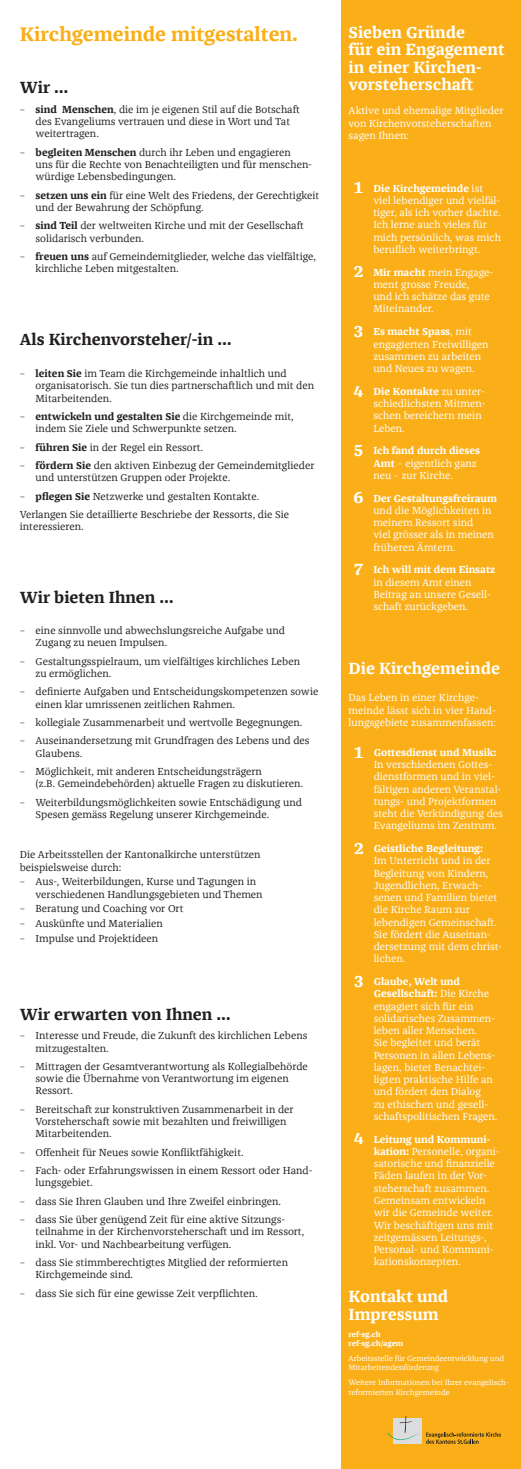
<style>
.page{position:relative;width:521px;height:1469px;background:#fff}
.page>*{position:absolute;margin:0;border:0;box-sizing:border-box;transform-origin:0 0}
.t1{font:700 20.12px "Franziska Offc";color:#faaf18}
.t2{font:700 16.62px/17.5px "Franziska Offc";color:#fff}
.t3{font:700 16.62px "Franziska Offc";color:#231f20}
.t4{font:10.5px/12.2px "Franziska Offc";color:#231f20}
.t5{font:10.5px/12.2px "Franziska Offc";color:#fff}
.t6{font:7.88px/9.6px "Franziska Offc";color:#fff}
.t7{font:700 7.88px/9.6px "Franziska Offc";color:#fff}
.s1{font-weight:700}
.s2{font-weight:700;font-size:16.62px}
</style>
<div class="page">
<div style="left:341px;top:0;width:180px;height:1468px;background:#faaf18"></div>
<svg style="left:426px;top:1432px;width:75px;height:11px"></svg>
<div style="left:393px;top:1418px;width:28px;height:25px;background:#dcdddf"></div>
<svg style="left:387px;top:1415px;width:31px;height:25px"></svg>
<h1 class="t1" style="left:20px;top:22px;width:280px">Kirchgemeinde mitgestalten.</h1>
<h2 class="t3" style="left:20px;top:78px;width:50px">Wir …</h2>
<p class="t4" style="left:36px;top:103px;width:266px;text-indent:-16px">– <span class="s1">sind Menschen</span>, die im je eigenen Stil auf die Botschaft des Evangeliums vertrauen und diese in Wort und Tat weitertragen.</p>
<p class="t4" style="left:36px;top:146px;width:278px;text-indent:-16px">– <span class="s1">begleiten Menschen</span> durch ihr Leben und engagieren<br>uns für die Rechte von Benachteiligten und für menschen&shy;würdige Lebensbedingungen.</p>
<p class="t4" style="left:36px;top:189px;width:285px;text-indent:-16px">– <span class="s1">setzen uns ein</span> für eine Welt des Friedens, der Gerechtigkeit und der Bewahrung der Schöpfung.</p>
<p class="t4" style="left:36px;top:220px;width:270px;text-indent:-16px">– <span class="s1">sind Teil</span> der weltweiten Kirche und mit der Gesellschaft solidarisch verbunden.</p>
<p class="t4" style="left:36px;top:250px;width:282px;text-indent:-16px">– <span class="s1">freuen uns</span> auf Gemeindemitglieder, welche das vielfältige, kirchliche Leben mitgestalten.</p>
<h2 class="t3" style="left:20px;top:330px;width:213px">Als Kirchenvorsteher/-in …</h2>
<p class="t4" style="left:36px;top:368px;width:280px;text-indent:-16px">– <span class="s1">leiten Sie</span> im Team die Kirchgemeinde inhaltlich und organisatorisch. Sie tun dies partnerschaftlich und mit den<br>Mitarbeitenden.</p>
<p class="t4" style="left:36px;top:410px;width:260px;text-indent:-16px">– <span class="s1">entwickeln und gestalten Sie</span> die Kirchgemeinde mit, indem Sie Ziele und Schwerpunkte setzen.</p>
<p class="t4" style="left:20px;top:441px;width:185px">– <span class="s1">führen Sie</span> in der Regel ein Ressort.</p>
<p class="t4" style="left:36px;top:459px;width:280px;text-indent:-16px">– <span class="s1">fördern Sie</span> den aktiven Einbezug der Gemeindemitglieder und unterstützen Gruppen oder Projekte.</p>
<p class="t4" style="left:20px;top:487px;width:271px;line-height:18.4px">– <span class="s1">pflegen Sie</span> Netzwerke und gestalten Kontakte.<br>Verlangen Sie detaillierte Beschriebe der Ressorts, die Sie</p>
<p class="t4" style="left:20px;top:521px;width:65px">interessieren.</p>
<h2 class="t3" style="left:20px;top:588px;width:155px">Wir bieten Ihnen …</h2>
<p class="t4" style="left:36px;top:624px;width:251px;text-indent:-16px">– eine sinnvolle und abwechslungsreiche Aufgabe und<br>Zugang zu neuen Impulsen.</p>
<p class="t4" style="left:36px;top:655px;width:266px;text-indent:-16px">– Gestaltungsspielraum, um vielfältiges kirchliches Leben zu ermöglichen.</p>
<p class="t4" style="left:36px;top:686px;width:284px;text-indent:-16px">– definierte Aufgaben und Entscheidungskompetenzen sowie einen klar umrissenen zeitlichen Rahmen.</p>
<p class="t4" style="left:20px;top:716px;width:284px">– kollegiale Zusammenarbeit und wertvolle Begegnungen.</p>
<p class="t4" style="left:36px;top:735px;width:275px;text-indent:-16px">– Auseinandersetzung mit Grundfragen des Lebens und des<br>Glaubens.</p>
<p class="t4" style="left:36px;top:765px;width:269px;text-indent:-16px">– Möglichkeit, mit anderen Entscheidungsträgern<br>(z.B. Gemeindebehörden) aktuelle Fragen zu diskutieren.</p>
<p class="t4" style="left:36px;top:796px;width:268px;text-indent:-16px">– Weiterbildungsmöglichkeiten sowie Entschädigung und<br>Spesen gemäss Regelung unserer Kirchgemeinde.</p>
<p class="t4" style="left:20px;top:848px;width:242px">Die Arbeitsstellen der Kantonalkirche unterstützen beispielsweise durch:</p>
<p class="t4" style="left:36px;top:875px;width:229px;text-indent:-16px">– Aus-, Weiterbildungen, Kurse und Tagungen in verschiedenen Handlungsgebieten und Themen</p>
<p class="t4" style="left:20px;top:902px;width:165px">– Beratung und Coaching vor Ort</p>
<p class="t4" style="left:20px;top:917px;width:144px">– Auskünfte und Materialien</p>
<p class="t4" style="left:20px;top:932px;width:140px">– Impulse und Projektideen</p>
<h2 class="t3" style="left:20px;top:1004px;width:212px">Wir erwarten von Ihnen …</h2>
<p class="t4" style="left:36px;top:1029px;width:273px;text-indent:-16px">– Interesse und Freude, die Zukunft des kirchlichen Lebens mitzugestalten.</p>
<p class="t4" style="left:36px;top:1060px;width:274px;text-indent:-16px">– Mittragen der Gesamtverantwortung als Kollegialbehörde sowie die Übernahme von Verantwortung im eigenen<br>Ressort.</p>
<p class="t4" style="left:36px;top:1103px;width:259px;text-indent:-16px">– Bereitschaft zur konstruktiven Zusammenarbeit in der<br>Vorsteherschaft sowie mit bezahlten und freiwilligen<br>Mitarbeitenden.</p>
<p class="t4" style="left:20px;top:1146px;width:225px">– Offenheit für Neues sowie Konfliktfähigkeit.</p>
<p class="t4" style="left:36px;top:1164px;width:278px;text-indent:-16px">– Fach- oder Erfahrungswissen in einem Ressort oder Hand&shy;lungsgebiet.</p>
<p class="t4" style="left:20px;top:1195px;width:263px">– dass Sie Ihren Glauben und Ihre Zweifel einbringen.</p>
<p class="t4" style="left:36px;top:1213px;width:270px;text-indent:-16px">– dass Sie über genügend Zeit für eine aktive Sitzungs&shy;teilnahme in der Kirchenvorsteherschaft und im Ressort, inkl. Vor- und Nachbearbeitung verfügen.</p>
<p class="t4" style="left:36px;top:1256px;width:254px;text-indent:-16px">– dass Sie stimmberechtigtes Mitglied der reformierten<br>Kirchgemeinde sind.</p>
<p class="t4" style="left:20px;top:1287px;width:239px">– dass Sie sich für eine gewisse Zeit verpflichten.</p>
<h2 class="t2" style="left:348px;top:24px;width:158px">Sieben Gründe<br>für ein Engagement in einer Kirchen&shy;vorsteherschaft</h2>
<p class="t5" style="left:348px;top:105px;width:156px">Aktive und ehemalige Mitglieder von Kirchenvorsteherschaften sagen Ihnen:</p>
<p class="t5" style="left:373px;top:182px;width:129px;text-indent:-20px"><span class="s2">1</span> <span class="s1">Die Kirchgemeinde</span> ist viel lebendiger und vielfäl&shy;tiger, als ich vorher dachte.<br>Ich lerne auch vieles für mich persönlich, was mich beruflich weiterbringt.</p>
<p class="t5" style="left:373px;top:266px;width:121px;text-indent:-20px"><span class="s2">2</span> <span class="s1">Mir macht</span> mein Engage&shy;ment grosse Freude,<br>und ich schätze das gute<br>Miteinander.</p>
<p class="t5" style="left:373px;top:326px;width:117px;text-indent:-20px"><span class="s2">3</span> <span class="s1">Es macht Spass</span>, mit engagierten Freiwilligen zusammen zu arbeiten und Neues zu wagen.</p>
<p class="t5" style="left:373px;top:385px;width:114px;text-indent:-20px"><span class="s2">4</span> <span class="s1">Die Kontakte</span> zu unter&shy;schiedlichsten Mitmen&shy;schen bereichern mein<br>Leben.</p>
<p class="t5" style="left:373px;top:445px;width:108px;text-indent:-20px"><span class="s2">5</span> <span class="s1">Ich fand durch dieses<br>Amt</span> – eigentlich ganz neu – zur Kirche.</p>
<p class="t5" style="left:373px;top:492px;width:125px;text-indent:-20px"><span class="s2">6</span> <span class="s1">Der Gestaltungsfreiraum </span>und die Möglichkeiten in meinem Ressort sind<br>viel grösser als in meinen früheren Ämtern.</p>
<p class="t5" style="left:373px;top:564px;width:123px;text-indent:-20px"><span class="s2">7</span> <span class="s1">Ich will mit dem Einsatz </span>in diesem Amt einen<br>Beitrag an unsere Gesell&shy;schaft zurückgeben.</p>
<h2 class="t2" style="left:348px;top:660px;width:153px">Die Kirchgemeinde</h2>
<p class="t5" style="left:348px;top:692px;width:149px">Das Leben in einer Kirchge&shy;meinde lässt sich in vier Hand&shy;lungsgebiete zusammenfassen:</p>
<p class="t5" style="left:374px;top:746px;width:131px;text-indent:-20px"><span class="s2">1</span> <span class="s1">Gottesdienst und Musik:<br></span>In verschiedenen Gottes&shy;dienstformen und in viel&shy;fältigen anderen Veranstal&shy;tungs- und Projektformen steht die Verkündigung des<br>Evangeliums im Zentrum.</p>
<p class="t5" style="left:374px;top:842px;width:130px;text-indent:-20px"><span class="s2">2</span> <span class="s1">Geistliche Begleitung:<br></span>Im Unterricht und in der<br>Begleitung von Kindern,<br>Jugendlichen, Erwach&shy;senen und Familien bietet die Kirche Raum zur lebendigen Gemeinschaft.<br>Sie fördert die Auseinan&shy;dersetzung mit dem christ&shy;lichen.</p>
<p class="t5" style="left:374px;top:975px;width:125px;text-indent:-20px"><span class="s2">3</span> <span class="s1">Glaube, Welt und<br>Gesellschaft:</span> Die Kirche engagiert sich für ein solidarisches Zusammen&shy;leben aller Menschen.<br>Sie begleitet und berät<br>Personen in allen Lebens&shy;lagen, bietet Benachtei&shy;ligten praktische Hilfe an und fördert den Dialog<br>zu ethischen und gesell&shy;schaftspolitischen Fragen.</p>
<p class="t5" style="left:374px;top:1133px;width:127px;text-indent:-20px"><span class="s2">4</span> <span class="s1">Leitung und Kommuni&shy;kation:</span> Personelle, organi&shy;satorische und finanzielle<br>Fäden laufen in der Vor&shy;steherschaft zusammen.<br>Gemeinsam entwickeln wir die Gemeinde weiter.<br>Wir beschäftigen uns mit zeitgemässen Leitungs-,<br>Personal- und Kommuni&shy;kationskonzepten.</p>
<h2 class="t2" style="left:348px;top:1287px;width:101px">Kontakt und<br>Impressum</h2>
<p class="t7" style="left:348px;top:1329px;width:56px">ref-sg.ch ref-sg.ch/agem</p>
<p class="t6" style="left:348px;top:1353px;width:157px">Arbeitsstelle für Gemeindeentwicklung und<br>Mitarbeitendenförderung</p>
<p class="t6" style="left:348px;top:1377px;width:162px">Weitere Informationen bei Ihrer evangelisch&shy;reformierten Kirchgemeinde</p>
</div>
